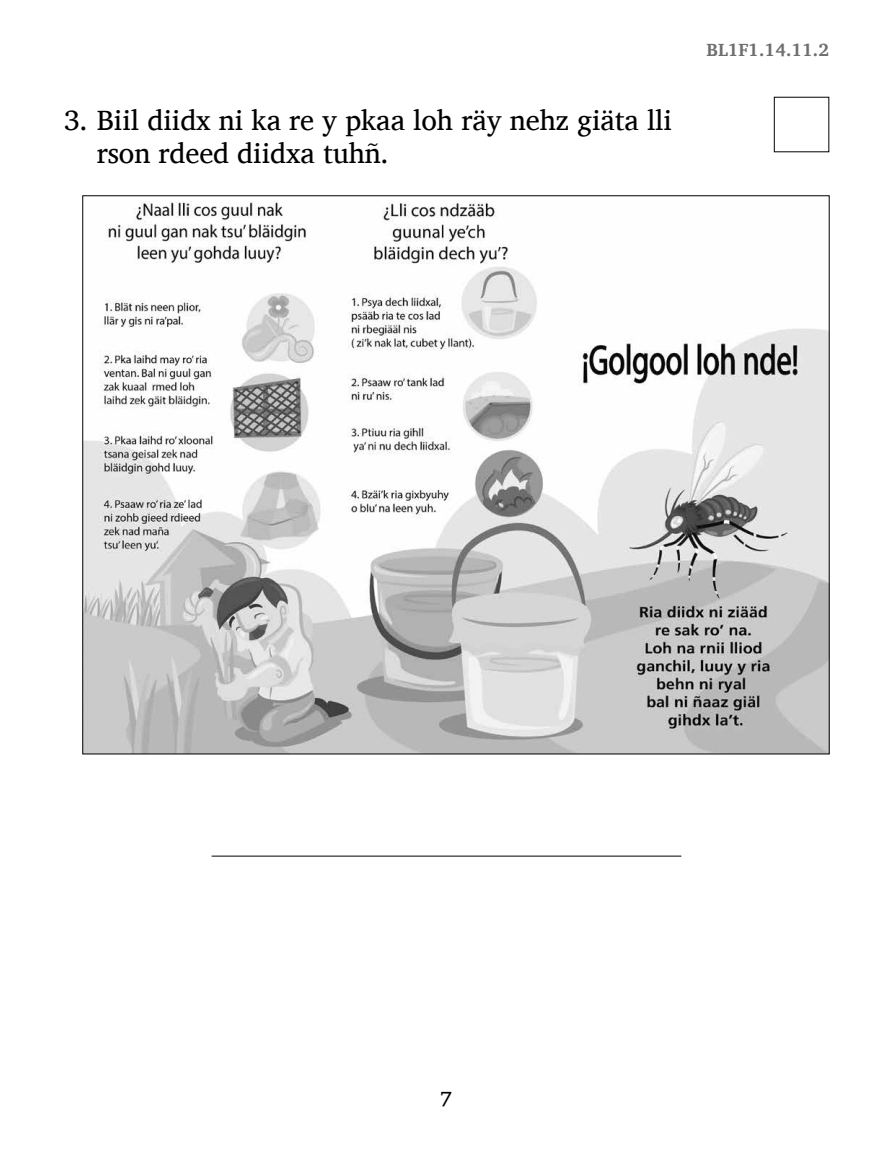
<style>
.page{position:relative;width:893px;height:1149px;background:#fff}
.page>*{position:absolute;margin:0;border:0;box-sizing:border-box;transform-origin:0 0}
.t1{font:28.5px/33px "Charis SIL Am Area";letter-spacing:-.005em;color:#000}
.t2{font:21px "Charis SIL Am Area";color:#000}
.t3{font:700 18px "Charis SIL Am Area";color:#6d6e71}
</style>
<div class="page">
<hr style="left:212px;top:855px;width:469px;height:1px;background:#000">
<img style="left:85px;top:201px;width:742px;height:551px">
<p class="t1" style="left:97px;top:103px;width:577px;text-indent:-33px">3. Biil diidx ni ka re y pkaa loh räy nehz giäta lli rson rdeed diidxa tuhñ.</p>
<p class="t3" style="left:706px;top:39px;width:124px">BL1F1.14.11.2</p>
<p class="t2" style="left:441px;top:1086px;width:13px">7</p>
</div>
